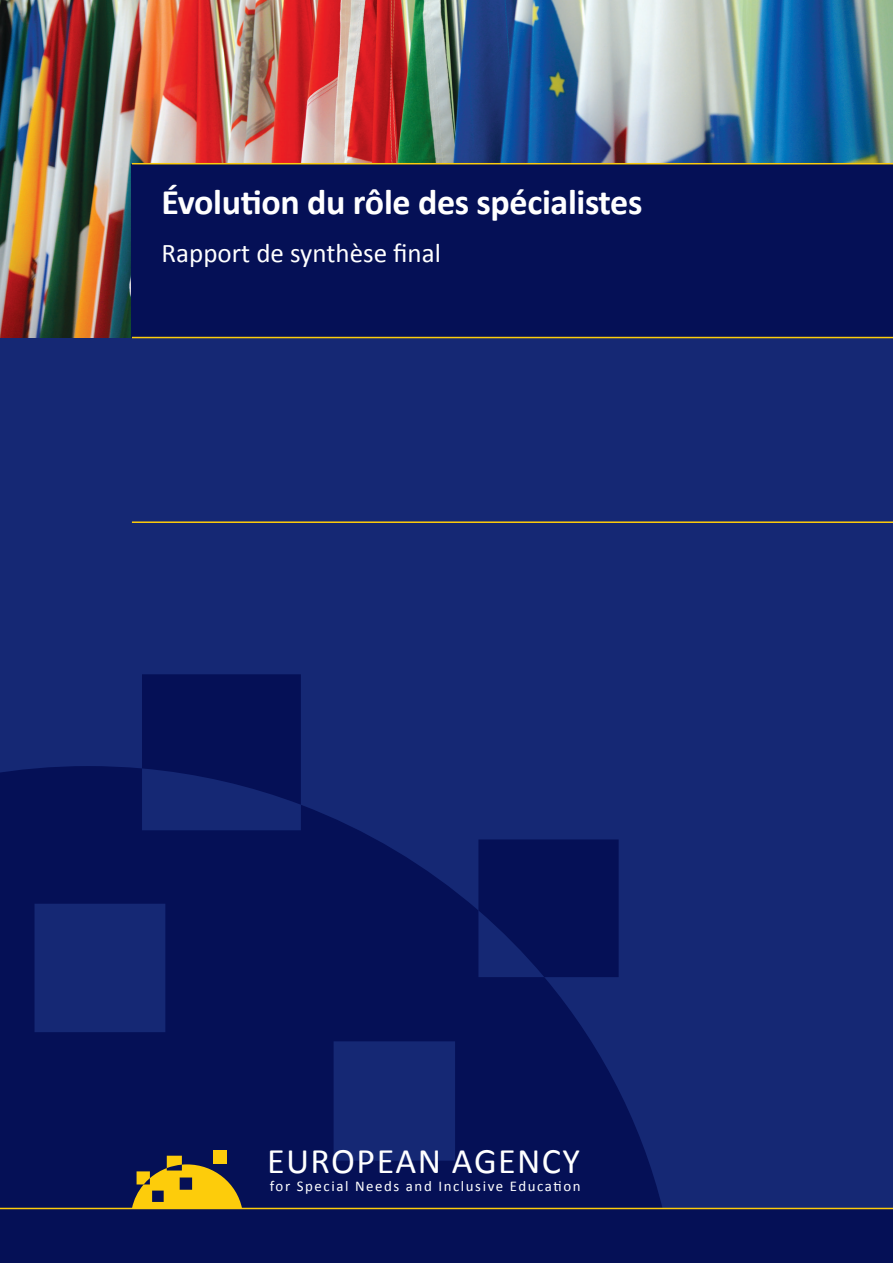
<style>
.page{position:relative;width:893px;height:1263px;background:#fff}
.page>*{position:absolute;margin:0;border:0;box-sizing:border-box;transform-origin:0 0}
.t1{font:700 36px "Calibri";letter-spacing:-.01em;color:#fff}
.t2{font:36px "Calibri";letter-spacing:.04em;color:#fff}
.t3{font:27px "Calibri";color:#fff}
.t4{font:14.85px "Calibri";letter-spacing:.105em;color:#fff}
</style>
<div class="page">
<div style="left:0;top:0;width:892px;height:1263px;background:#152874"></div>
<hr style="left:132px;top:521px;width:760px;height:2px;background:#fdcc0b">
<div style="left:142px;top:674px;width:159px;height:92px;background:#051056"></div>
<svg style="left:0;top:766px;width:667px;height:442px;fill:#051056"></svg>
<img style="left:0;top:0;width:892px;height:337px">
<div style="left:132px;top:164px;width:760px;height:173px;background:#051056"></div>
<hr style="left:132px;top:163px;width:760px;height:1px;background:#fdcc0b">
<div style="left:213px;top:1150px;width:14px;height:13px;background:#fdcc0b"></div>
<svg style="left:132px;top:1156px;width:110px;height:52px;background:#a28726"></svg>
<div style="left:0;top:1208px;width:892px;height:55px;background:#051056"></div>
<hr style="left:132px;top:337px;width:760px;height:1px;background:#fdcc0b">
<h1 class="t1" style="left:162px;top:180px;width:482px">Évolution du rôle des spécialistes</h1>
<h2 class="t3" style="left:162px;top:236px;width:281px">Rapport de synthèse final</h2>
<h1 class="t2" style="left:267px;top:1138px;width:314px">EUROPEAN AGENCY</h1>
<p class="t4" style="left:270px;top:1177px;width:312px">for Special Needs and Inclusive Education</p>
</div>
